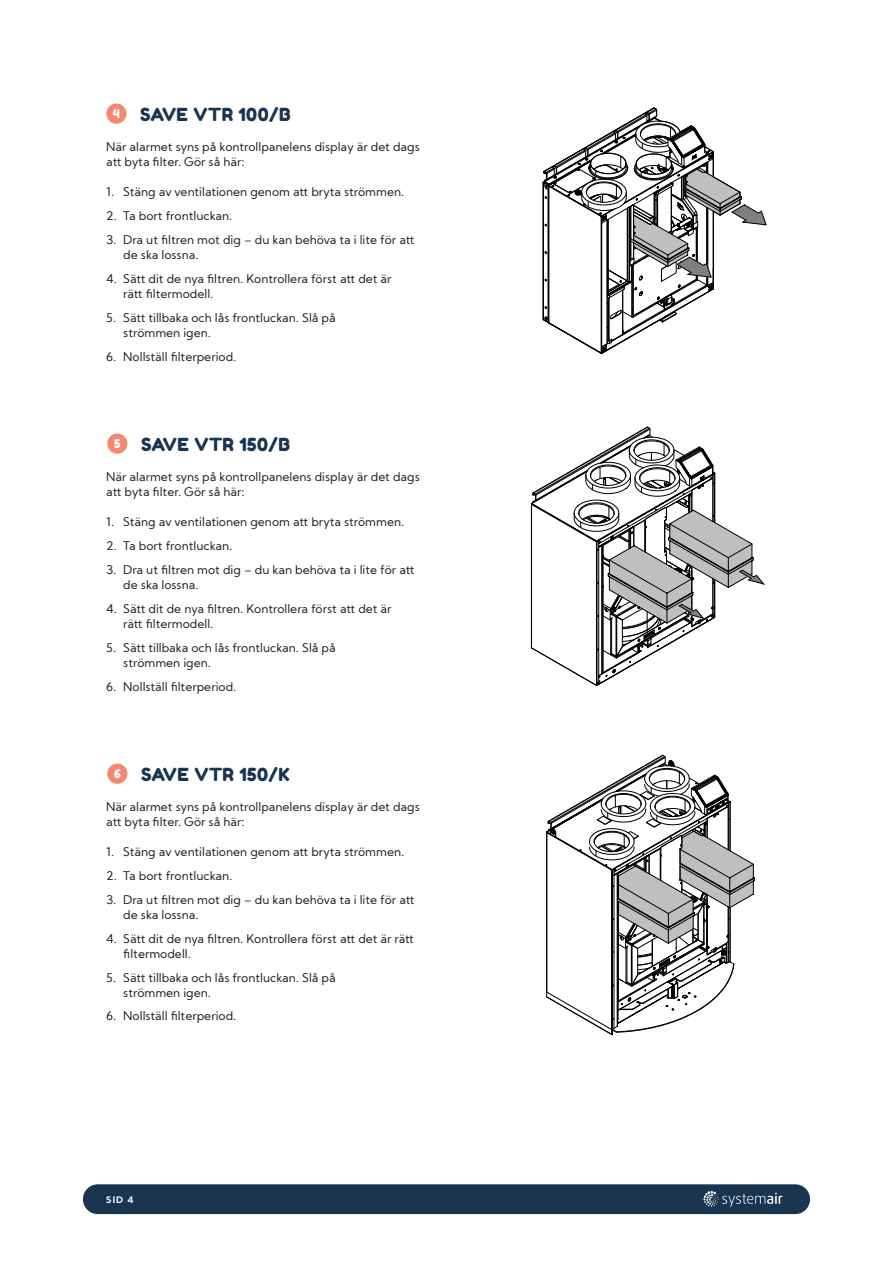
<style>
.page{position:relative;width:893px;height:1263px;background:#fff}
.page>*{position:absolute;margin:0;border:0;box-sizing:border-box;transform-origin:0 0}
.t1{font:18px "Fredoka One";letter-spacing:.025em;color:#193551}
.t2{font:12px/15px "Kumbh Sans";color:#231f20}
.t3{font:12px "Fredoka One";color:#fff}
.t4{font:700 9px "Kumbh Sans";color:#fff}
</style>
<div class="page">
<div style="left:83px;top:1184px;width:727px;height:30px;background:#193551;border-radius:15px"></div>
<svg style="left:703px;top:1191px;width:79px;height:16px"></svg>
<div style="left:106px;top:103px;width:21px;height:21px;background:#f2896e;border-radius:50%"></div>
<div style="left:107px;top:433px;width:20px;height:21px;background:#f2896e;border-radius:50%"></div>
<div style="left:107px;top:763px;width:20px;height:21px;background:#f2896e;border-radius:50%"></div>
<svg style="left:543px;top:108px;width:224px;height:246px"></svg>
<svg style="left:531px;top:427px;width:234px;height:259px"></svg>
<svg style="left:546px;top:755px;width:209px;height:281px"></svg>
<p class="t3" style="left:113px;top:106px;width:9px">4</p>
<p class="t1" style="left:140px;top:104px;width:152px">SAVE VTR 100/B</p>
<p class="t2" style="left:106px;top:139px;width:315px">När alarmet syns på kontrollpanelens display är det dags att byta filter. Gör så här:</p>
<p class="t2" style="left:106px;top:184px;width:300px">1. Stäng av ventilationen genom att bryta strömmen.</p>
<p class="t2" style="left:106px;top:208px;width:128px">2. Ta bort frontluckan.</p>
<p class="t2" style="left:123px;top:232px;width:293px;text-indent:-17px">3. Dra ut filtren mot dig – du kan behöva ta i lite för att de ska lossna.</p>
<p class="t2" style="left:123px;top:271px;width:270px;text-indent:-17px">4. Sätt dit de nya filtren. Kontrollera först att det är rätt filtermodell.</p>
<p class="t2" style="left:123px;top:310px;width:214px;text-indent:-17px">5. Sätt tillbaka och lås frontluckan. Slå på strömmen igen.</p>
<p class="t2" style="left:106px;top:349px;width:132px">6. Nollställ filterperiod.</p>
<p class="t3" style="left:114px;top:436px;width:8px">5</p>
<p class="t1" style="left:141px;top:434px;width:150px">SAVE VTR 150/B</p>
<p class="t2" style="left:106px;top:469px;width:315px">När alarmet syns på kontrollpanelens display är det dags att byta filter. Gör så här:</p>
<p class="t2" style="left:106px;top:514px;width:300px">1. Stäng av ventilationen genom att bryta strömmen.</p>
<p class="t2" style="left:106px;top:538px;width:128px">2. Ta bort frontluckan.</p>
<p class="t2" style="left:123px;top:562px;width:293px;text-indent:-17px">3. Dra ut filtren mot dig – du kan behöva ta i lite för att de ska lossna.</p>
<p class="t2" style="left:123px;top:601px;width:270px;text-indent:-17px">4. Sätt dit de nya filtren. Kontrollera först att det är rätt filtermodell.</p>
<p class="t2" style="left:123px;top:640px;width:214px;text-indent:-17px">5. Sätt tillbaka och lås frontluckan. Slå på strömmen igen.</p>
<p class="t2" style="left:106px;top:679px;width:132px">6. Nollställ filterperiod.</p>
<p class="t3" style="left:114px;top:766px;width:8px">6</p>
<p class="t1" style="left:141px;top:764px;width:150px">SAVE VTR 150/K</p>
<p class="t2" style="left:106px;top:799px;width:315px">När alarmet syns på kontrollpanelens display är det dags att byta filter. Gör så här:</p>
<p class="t2" style="left:106px;top:844px;width:300px">1. Stäng av ventilationen genom att bryta strömmen.</p>
<p class="t2" style="left:106px;top:868px;width:128px">2. Ta bort frontluckan.</p>
<p class="t2" style="left:123px;top:892px;width:293px;text-indent:-17px">3. Dra ut filtren mot dig – du kan behöva ta i lite för att de ska lossna.</p>
<p class="t2" style="left:123px;top:931px;width:292px;text-indent:-17px">4. Sätt dit de nya filtren. Kontrollera först att det är rätt filtermodell.</p>
<p class="t2" style="left:123px;top:970px;width:214px;text-indent:-17px">5. Sätt tillbaka och lås frontluckan. Slå på strömmen igen.</p>
<p class="t2" style="left:106px;top:1008px;width:132px">6. Nollställ filterperiod.</p>
<p class="t4" style="left:106px;top:1194px;width:28px">SID 4</p>
</div>
